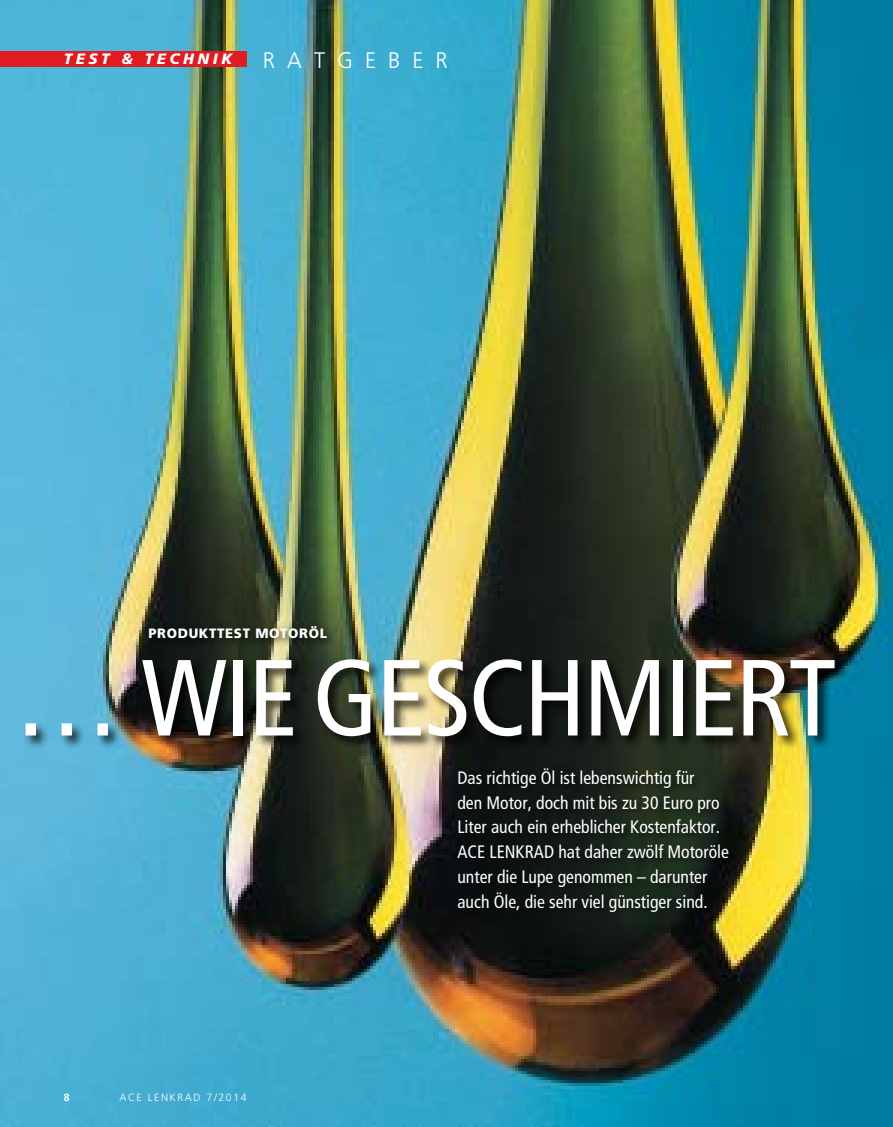
<style>
.page{position:relative;width:893px;height:1127px;background:#fff}
.page>*{position:absolute;margin:0;border:0;box-sizing:border-box;transform-origin:0 0}
.t1{font:condensed 108px "Frutiger LT";letter-spacing:-.025em;color:#fff}
.t2{font:300 22.5px "Frutiger LT";color:#fff}
.t3{font:condensed 18px/24.8px "Frutiger LT";color:#fff}
.t4{font:italic 900 15px "Frutiger LT";letter-spacing:.24em;color:#fff}
.t5{font:900 13.5px "Frutiger LT";letter-spacing:.05em;color:#fff}
.t6{font:300 10.5px "Frutiger LT";letter-spacing:.15em;color:#fff}
.t7{font:700 10.5px "Frutiger LT";color:#fff}
</style>
<div class="page">
<img style="left:0;top:0;width:892px;height:1127px">
<div style="left:0;top:51px;width:247px;height:16px;background:#e11b22"></div>
<div style="left:144px;top:622px;width:193px;height:27px;background:#000;opacity:.75"></div>
<div style="left:453px;top:763px;width:286px;height:159px;background:#000;opacity:.75"></div>
<div style="left:23px;top:657px;width:826px;height:93px;background:#000;opacity:.75"></div>
<p class="t4" style="left:64px;top:50px;width:170px">TEST &amp; TECHNIK</p>
<p class="t2" style="left:263px;top:47px;width:20px">RA</p>
<p class="t2" style="left:314px;top:47px;width:135px">TGE BE R</p>
<p class="t5" style="left:149px;top:625px;width:180px">PRODUKTTEST MOTORÖL</p>
<h1 class="t1" style="left:13px;top:635px;width:825px">… Wie Geschmiert</h1>
<p class="t7" style="left:64px;top:1090px;width:7px">8</p>
<p class="t6" style="left:119px;top:1091px;width:129px">ACE LENKRAD 7/2014</p>
<p class="t3" style="left:457px;top:765px;width:273px">Das richtige Öl ist lebenswichtig für<br>den Motor, doch mit bis zu 30 Euro pro Liter auch ein erheblicher Kostenfaktor.<br>ACE LENKRAD hat daher zwölf Motoröle unter die Lupe genommen – darunter auch Öle, die sehr viel günstiger sind.</p>
</div>
